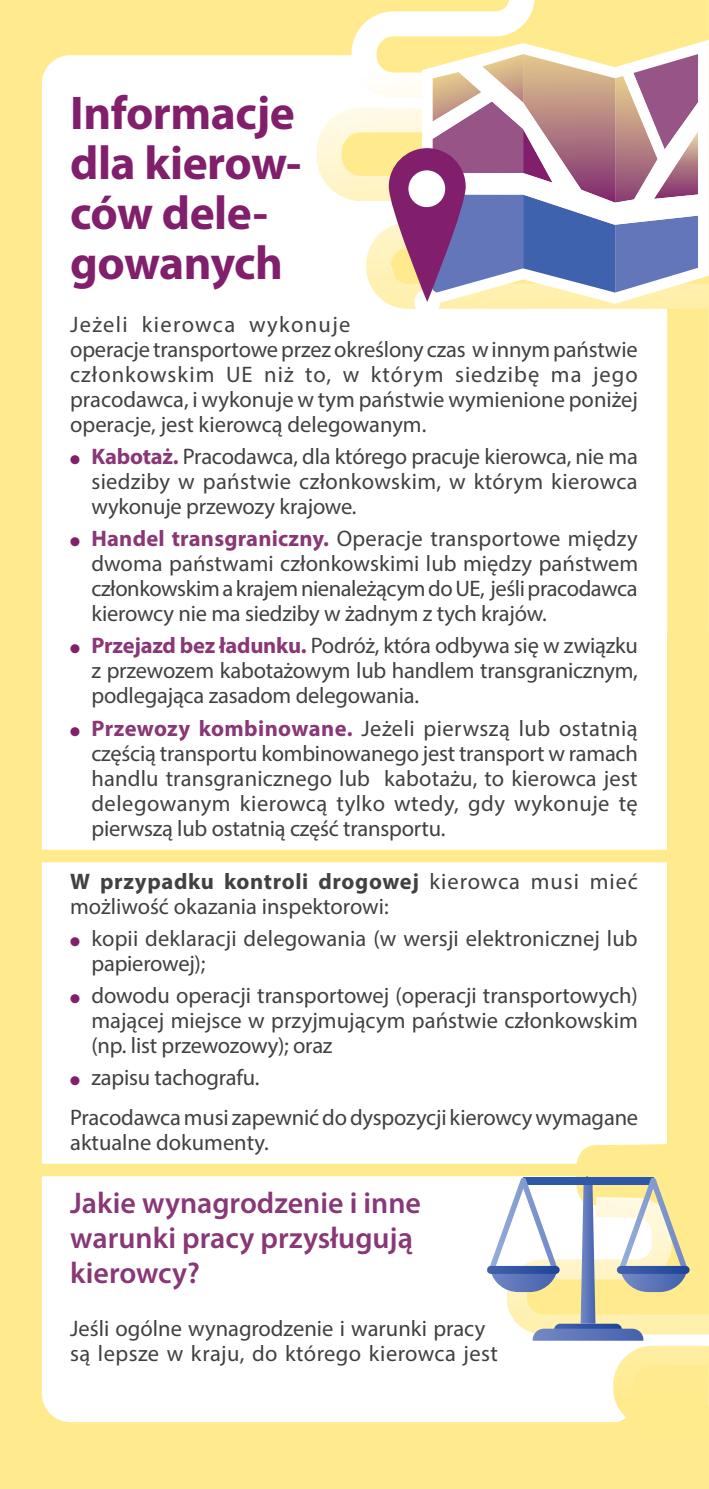
<style>
.page{position:relative;width:709px;height:1489px;background:#fff}
.page>*{position:absolute;margin:0;border:0;box-sizing:border-box;transform-origin:0 0}
.Title_chapter_H2{font:700 47.5px/50px "Myriad Pro";letter-spacing:-.01em;color:#811f6d}
.Title_chapter_H3{font:600 30px/35px "Myriad Pro";color:#893776}
.Text{font:22.5px/25px "Myriad Pro";color:#414042}
.s1{color:#811f6d}
.s2{font-weight:700;color:#893776}
.s3{font-weight:700}
</style>
<div class="page">
<div style="left:0;top:0;width:708px;height:1488px;background:#ffeb8d"></div>
<div style="left:42px;top:55px;width:625px;height:1366px;background:#fff;border-radius:28px"></div>
<div style="left:490px;top:1421px;width:219px;height:67px;background:#ffeb8d"></div>
<div style="left:547px;top:0;width:161px;height:40px;background:#ffeb8d"></div>
<svg style="left:366px;top:142px;width:343px;height:179px"></svg>
<svg style="left:304px;top:0;width:243px;height:213px"></svg>
<svg style="left:497px;top:1340px;width:212px;height:97px"></svg>
<div style="left:667px;top:633px;width:41px;height:510px;background:#ffeb8d"></div>
<svg style="left:422px;top:40px;width:286px;height:268px"></svg>
<svg style="left:432px;top:54px;width:266px;height:239px"></svg>
<div style="left:414px;top:289px;width:26px;height:26px;background:#fff;border-radius:50%"></div>
<svg style="left:389px;top:148px;width:76px;height:154px;background:#955587"></svg>
<div style="left:408px;top:170px;width:37px;height:37px;background:#fff;border-radius:50%"></div>
<svg style="left:487px;top:1141px;width:222px;height:199px"></svg>
<div style="left:40px;top:849px;width:628px;height:13px;background:#ffeb8d"></div>
<div style="left:40px;top:1163px;width:628px;height:13px;background:#ffeb8d"></div>
<h2 class="Title_chapter_H2" style="left:70px;top:86px;width:233px">Informacje dla kierow&shy;ców dele&shy;gowanych</h2>
<p class="Text" style="left:70px;top:311px;width:569px">Jeżeli kierowca wykonuje<br>operacje transportowe przez określony czas w innym państwie członkowskim UE niż to, w którym siedzibę ma jego pracodawca, i wykonuje w tym państwie wymienione poniżej operacje, jest kierowcą delegowanym.</p>
<p class="Text" style="left:91px;top:443px;width:548px;text-align:justify;text-indent:-21px"><span class="s1">●</span> <span class="s2">Kabotaż.</span> Pracodawca, dla którego pracuje kierowca, nie ma siedziby w państwie członkowskim, w którym kierowca wykonuje przewozy krajowe.</p>
<p class="Text" style="left:91px;top:526px;width:548px;text-align:justify;text-indent:-21px"><span class="s1">●</span> <span class="s2">Handel transgraniczny.</span> Operacje transportowe między dwoma państwami członkowskimi lub między państwem członkowskim a krajem nienależącym do UE, jeśli pracodawca kierowcy nie ma siedziby w żadnym z tych krajów.</p>
<p class="Text" style="left:91px;top:633px;width:548px;text-align:justify;text-indent:-21px"><span class="s1">●</span> <span class="s2">Przejazd bez ładunku.</span> Podróż, która odbywa się w związku z przewozem kabotażowym lub handlem transgranicznym, podlegająca zasadom delegowania.</p>
<p class="Text" style="left:91px;top:715px;width:548px;text-align:justify;text-indent:-21px"><span class="s1">●</span> <span class="s2">Przewozy kombinowane.</span> Jeżeli pierwszą lub ostatnią częścią transportu kombinowanego jest transport w ramach handlu transgranicznego lub kabotażu, to kierowca jest delegowanym kierowcą tylko wtedy, gdy wykonuje tę pierwszą lub ostatnią część transportu.</p>
<p class="Text" style="left:70px;top:868px;width:569px"><span class="s3">W przypadku kontroli drogowej</span> kierowca musi mieć możliwość okazania inspektorowi:</p>
<p class="Text" style="left:91px;top:925px;width:548px;text-indent:-21px"><span class="s1">●</span> kopii deklaracji delegowania (w wersji elektronicznej lub papierowej);</p>
<p class="Text" style="left:91px;top:982px;width:548px;text-align:justify;text-indent:-21px"><span class="s1">●</span> dowodu operacji transportowej (operacji transportowych) mającej miejsce w przyjmującym państwie członkowskim (np. list przewozowy); oraz</p>
<p class="Text" style="left:70px;top:1064px;width:191px"><span class="s1">●</span> zapisu tachografu.</p>
<p class="Text" style="left:70px;top:1104px;width:569px">Pracodawca musi zapewnić do dyspozycji kierowcy wymagane aktualne dokumenty.</p>
<h3 class="Title_chapter_H3" style="left:70px;top:1184px;width:352px">Jakie wynagrodzenie i inne warunki pracy przysługują kierowcy?</h3>
<p class="Text" style="left:70px;top:1315px;width:429px">Jeśli ogólne wynagrodzenie i warunki pracy są lepsze w kraju, do którego kierowca jest</p>
</div>
